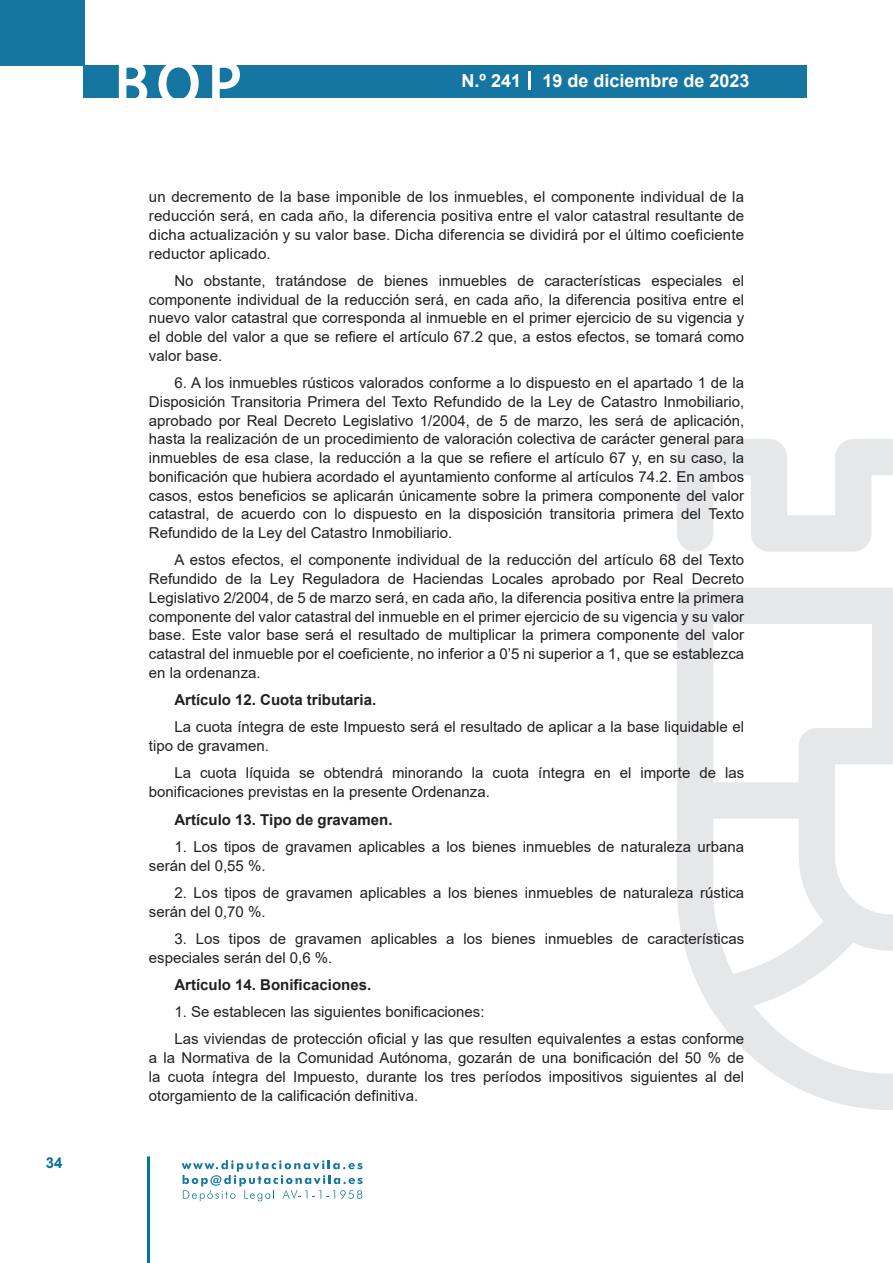
<style>
.page{position:relative;width:893px;height:1263px;background:#fff}
.page>*{position:absolute;margin:0;border:0;box-sizing:border-box;transform-origin:0 0}
.t1{font:500 61.5px "Avant Garde";color:#fff}
.t2{font:700 18px "Arial";color:#fff}
.texto_normal{font:15px/18.8px "Arial";color:#231f20;text-align:justify}
.texto_normal-2{font:700 15px "Arial";color:#231f20}
.t3{font:700 15px "Arial";color:#04739f}
</style>
<div class="page">
<div style="left:0;top:0;width:85px;height:65px;background:#1676a2"></div>
<div style="left:84px;top:65px;width:723px;height:33px;background:#1676a2"></div>
<svg style="left:118px;top:65px;width:30px;height:33px"></svg>
<svg style="left:158px;top:65px;width:41px;height:33px"></svg>
<svg style="left:212px;top:65px;width:28px;height:33px"></svg>
<svg style="left:182px;top:1160px;width:181px;height:41px"></svg>
<hr style="left:147px;top:1156px;width:3px;height:107px;background:#04739f">
<svg style="left:529px;top:71px;width:2px;height:19px"></svg>
<svg style="left:677px;top:439px;width:216px;height:671px"></svg>
<p class="t3" style="left:46px;top:1152px;width:18px">34</p>
<h1 class="t1" style="left:115px;top:46px;width:128px">BOP</h1>
<p class="t2" style="left:462px;top:68px;width:289px">N.º 241 19 de diciembre de 2023</p>
<p class="texto_normal" style="left:149px;top:188px;width:597px">un decremento de la base imponible de los inmuebles, el componente individual de la reducción será, en cada año, la diferencia positiva entre el valor catastral resultante de dicha actualización y su valor base. Dicha diferencia se dividirá por el último coeficiente reductor aplicado.</p>
<p class="texto_normal" style="left:149px;top:271px;width:597px;text-indent:26px">No obstante, tratándose de bienes inmuebles de características especiales el componente individual de la reducción será, en cada año, la diferencia positiva entre el nuevo valor catastral que corresponda al inmueble en el primer ejercicio de su vigencia y el doble del valor a que se refiere el artículo 67.2 que, a estos efectos, se tomará como valor base.</p>
<p class="texto_normal" style="left:149px;top:373px;width:597px;text-indent:26px">6. A los inmuebles rústicos valorados conforme a lo dispuesto en el apartado 1 de la Disposición Transitoria Primera del Texto Refundido de la Ley de Catastro Inmobiliario, aprobado por Real Decreto Legislativo 1/2004, de 5 de marzo, les será de aplicación, hasta la realización de un procedimiento de valoración colectiva de carácter general para inmuebles de esa clase, la reducción a la que se refiere el artículo 67 y, en su caso, la bonificación que hubiera acordado el ayuntamiento conforme al artículos 74.2. En ambos casos, estos beneficios se aplicarán únicamente sobre la primera componente del valor catastral, de acuerdo con lo dispuesto en la disposición transitoria primera del Texto Refundido de la Ley del Catastro Inmobiliario.</p>
<p class="texto_normal" style="left:149px;top:551px;width:597px;text-indent:26px">A estos efectos, el componente individual de la reducción del artículo 68 del Texto Refundido de la Ley Reguladora de Haciendas Locales aprobado por Real Decreto Legislativo 2/2004, de 5 de marzo será, en cada año, la diferencia positiva entre la primera componente del valor catastral del inmueble en el primer ejercicio de su vigencia y su valor base. Este valor base será el resultado de multiplicar la primera componente del valor catastral del inmueble por el coeficiente, no inferior a 0’5 ni superior a 1, que se establezca en la ordenanza.</p>
<p class="texto_normal-2" style="left:174px;top:689px;width:203px">Artículo 12. Cuota tributaria.</p>
<p class="texto_normal" style="left:149px;top:718px;width:597px;text-indent:26px">La cuota íntegra de este Impuesto será el resultado de aplicar a la base liquidable el tipo de gravamen.</p>
<p class="texto_normal" style="left:149px;top:764px;width:597px;text-indent:26px">La cuota líquida se obtendrá minorando la cuota íntegra en el importe de las bonificaciones previstas en la presente Ordenanza.</p>
<p class="texto_normal-2" style="left:174px;top:809px;width:220px">Artículo 13. Tipo de gravamen.</p>
<p class="texto_normal" style="left:149px;top:837px;width:597px;text-indent:26px">1. Los tipos de gravamen aplicables a los bienes inmuebles de naturaleza urbana serán del 0,55 %.</p>
<p class="texto_normal" style="left:149px;top:883px;width:597px;text-indent:26px">2. Los tipos de gravamen aplicables a los bienes inmuebles de naturaleza rústica serán del 0,70 %.</p>
<p class="texto_normal" style="left:149px;top:929px;width:597px;text-indent:26px">3. Los tipos de gravamen aplicables a los bienes inmuebles de características especiales serán del 0,6 %.</p>
<p class="texto_normal-2" style="left:174px;top:974px;width:198px">Artículo 14. Bonificaciones.</p>
<p class="texto_normal" style="left:174px;top:1002px;width:312px">1. Se establecen las siguientes bonificaciones:</p>
<p class="texto_normal" style="left:149px;top:1029px;width:597px;text-indent:26px">Las viviendas de protección oficial y las que resulten equivalentes a estas conforme a la Normativa de la Comunidad Autónoma, gozarán de una bonificación del 50 % de la cuota íntegra del Impuesto, durante los tres períodos impositivos siguientes al del otorgamiento de la calificación definitiva.</p>
</div>
